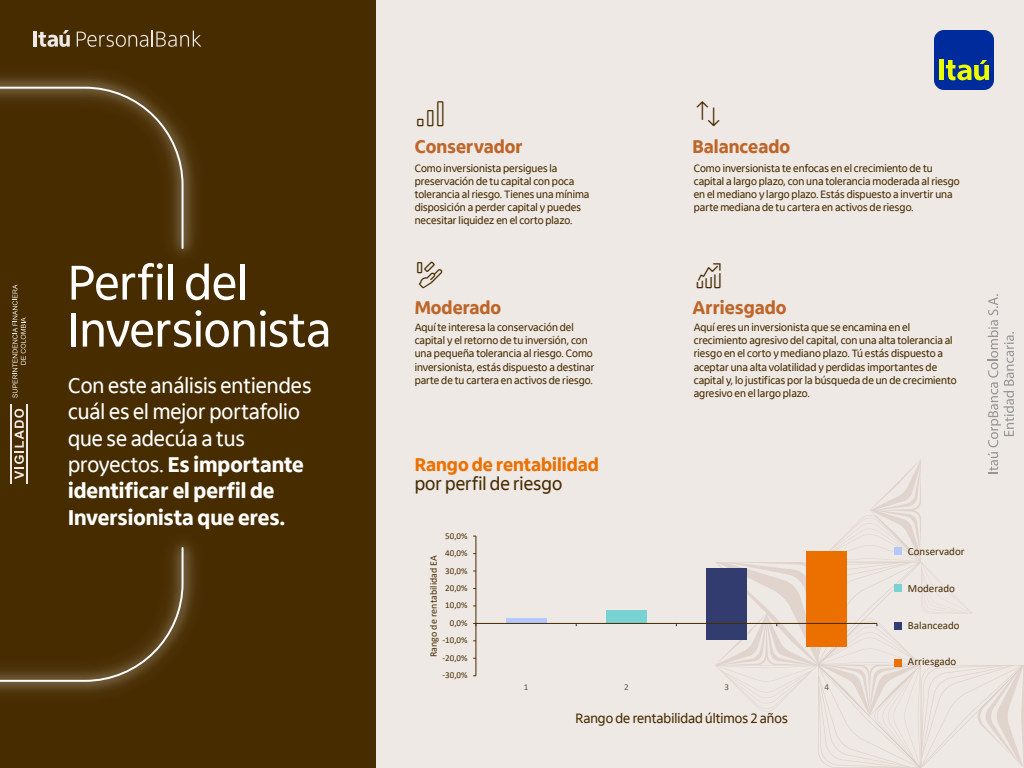
<style>
.page{position:relative;width:1024px;height:768px;background:#efe9e5}
.page>*{position:absolute;margin:0;border:0;box-sizing:border-box;transform-origin:0 0}
.t1{font:50px/47px "Itau Display Pro";color:#fff}
.t2{font:30px "Itau Icons";color:#472c00}
.t3{font:22px/26.4px "Itau Display Pro";color:#fff}
.t4{font:800 19px "Itau Display Pro";color:#be6629}
.t5{font:800 19px "Itau Display Pro";color:#ec7000}
.t6{font:19px "Itau Display Pro";color:#472c00}
.t7{font:14px "Itau Display Pro";color:#472c00}
.t8{font:11px/13.2px "Itau Display Pro";color:#472c00}
.t9{font:11px "Calibri";color:#472c00}
.t10{font:10px "Calibri";color:#472c00}
.t11{font:9px "Calibri";color:#472c00}
.t12{font:9px "Calibri";color:#595959}
.s1{font-weight:800}
</style>
<div class="page">
<div style="left:0;top:0;width:375px;height:768px;background:#472c00"></div>
<div style="left:934px;top:30px;width:60px;height:60px;background:#002b9d;border-radius:10px"></div>
<div style="left:939px;top:60px;width:5px;height:20px;background:#ecff00"></div>
<svg style="left:946px;top:60px;width:43px;height:20px"></svg>
<hr style="left:33px;top:32px;width:4px;height:15px;background:#efe9e5">
<svg style="left:38px;top:30px;width:32px;height:17px"></svg>
<svg style="left:77px;top:31px;width:124px;height:16px"></svg>
<div style="left:707px;top:623px;width:40px;height:17px;background:#323c6e"></div>
<hr style="left:506px;top:619px;width:40px;height:1px;background:#b4c8ff">
<div style="left:606px;top:610px;width:40px;height:13px;background:#78d2d2"></div>
<div style="left:707px;top:568px;width:40px;height:55px;background:#323c6e"></div>
<hr style="left:475px;top:536px;width:1px;height:140px;background:#472c00">
<hr style="left:476px;top:623px;width:401px;height:1px;background:#472c00">
<svg style="left:715px;top:294px;width:309px;height:474px"></svg>
<svg style="left:506px;top:620px;width:140px;height:6px"></svg>
<div style="left:894px;top:547px;width:7px;height:8px;background:#b4c8ff"></div>
<div style="left:894px;top:584px;width:7px;height:8px;background:#78d2d2"></div>
<div style="left:894px;top:622px;width:7px;height:7px;background:#323c6e"></div>
<div style="left:894px;top:659px;width:7px;height:8px;background:#ec7000"></div>
<img style="left:0;top:76px;width:195px;height:617px">
<svg style="left:0;top:87px;width:184px;height:595px"></svg>
<h1 class="t1" style="left:68px;top:260px;width:265px">Perfil del<br>Inversionista</h1>
<h3 class="t3" style="left:68px;top:372px;width:245px">Con este análisis entiendes cuál es el mejor portafolio que se adecúa a tus proyectos. <span class="s1">Es importante identificar el perfil de<br>Inversionista que eres.</span></h3>
<h2 class="t2" style="left:415px;top:98px;width:31px">■❖▲▼■▼□□◆▼●■</h2>
<h3 class="t4" style="left:415px;top:135px;width:110px">Conservador</h3>
<p class="t8" style="left:415px;top:161px;width:176px">Como inversionista persigues la preservación de tu capital con poca tolerancia al riesgo. Tienes una mínima disposición a perder capital y puedes necesitar liquidez en el corto plazo.</p>
<h3 class="t4" style="left:693px;top:135px;width:99px">Balanceado</h3>
<p class="t8" style="left:694px;top:161px;width:268px">Como inversionista te enfocas en el crecimiento de tu capital a largo plazo, con una tolerancia moderada al riesgo en el mediano y largo plazo. Estás dispuesto a invertir una parte mediana de tu cartera en activos de riesgo.</p>
<h2 class="t2" style="left:415px;top:260px;width:31px">▲▼□▲▲□◆▼●■</h2>
<h2 class="t2" style="left:693px;top:260px;width:31px">□▲□□◆▼●■</h2>
<h3 class="t4" style="left:415px;top:296px;width:88px">Moderado</h3>
<h3 class="t4" style="left:693px;top:296px;width:96px">Arriesgado</h3>
<p class="t8" style="left:415px;top:321px;width:181px">Aquí te interesa la conservación del capital y el retorno de tu inversión, con una pequeña tolerancia al riesgo. Como inversionista, estás dispuesto a destinar parte de tu cartera en activos de riesgo.</p>
<h3 class="t5" style="left:415px;top:453px;width:186px">Rango de rentabilidad</h3>
<h3 class="t6" style="left:415px;top:472px;width:149px">por perfil de riesgo</h3>
<p class="t11" style="left:445px;top:529px;width:24px">50,0%</p>
<p class="t11" style="left:445px;top:547px;width:24px">40,0%</p>
<p class="t10" style="left:427px;top:657px;width:104px;rotate:-90deg">Rango de rentabilidad EA</p>
<p class="t11" style="left:445px;top:564px;width:24px">30,0%</p>
<p class="t11" style="left:445px;top:582px;width:24px">20,0%</p>
<p class="t11" style="left:445px;top:599px;width:24px">10,0%</p>
<p class="t11" style="left:450px;top:617px;width:19px">0,0%</p>
<p class="t11" style="left:442px;top:634px;width:27px">-10,0%</p>
<p class="t11" style="left:442px;top:652px;width:27px">-20,0%</p>
<p class="t11" style="left:442px;top:669px;width:27px">-30,0%</p>
<p class="t8" style="left:694px;top:321px;width:264px">Aquí eres un inversionista que se encamina en el crecimiento agresivo del capital, con una alta tolerancia al riesgo en el corto y mediano plazo. Tú estás dispuesto a aceptar una alta volatilidad y perdidas importantes de capital y, lo justificas por la búsqueda de un de crecimiento agresivo en el largo plazo.</p>
<p class="t9" style="left:908px;top:544px;width:58px">Conservador</p>
<p class="t9" style="left:908px;top:581px;width:49px">Moderado</p>
<p class="t9" style="left:908px;top:618px;width:53px">Balanceado</p>
<p class="t9" style="left:908px;top:653px;width:50px">Arriesgado</p>
<p class="t12" style="left:524px;top:681px;width:6px">1</p>
<p class="t12" style="left:624px;top:681px;width:6px">2</p>
<p class="t12" style="left:724px;top:681px;width:6px">3</p>
<p class="t12" style="left:825px;top:681px;width:6px">4</p>
<p class="t7" style="left:576px;top:710px;width:214px">Rango de rentabilidad últimos 2 años</p>
</div>
